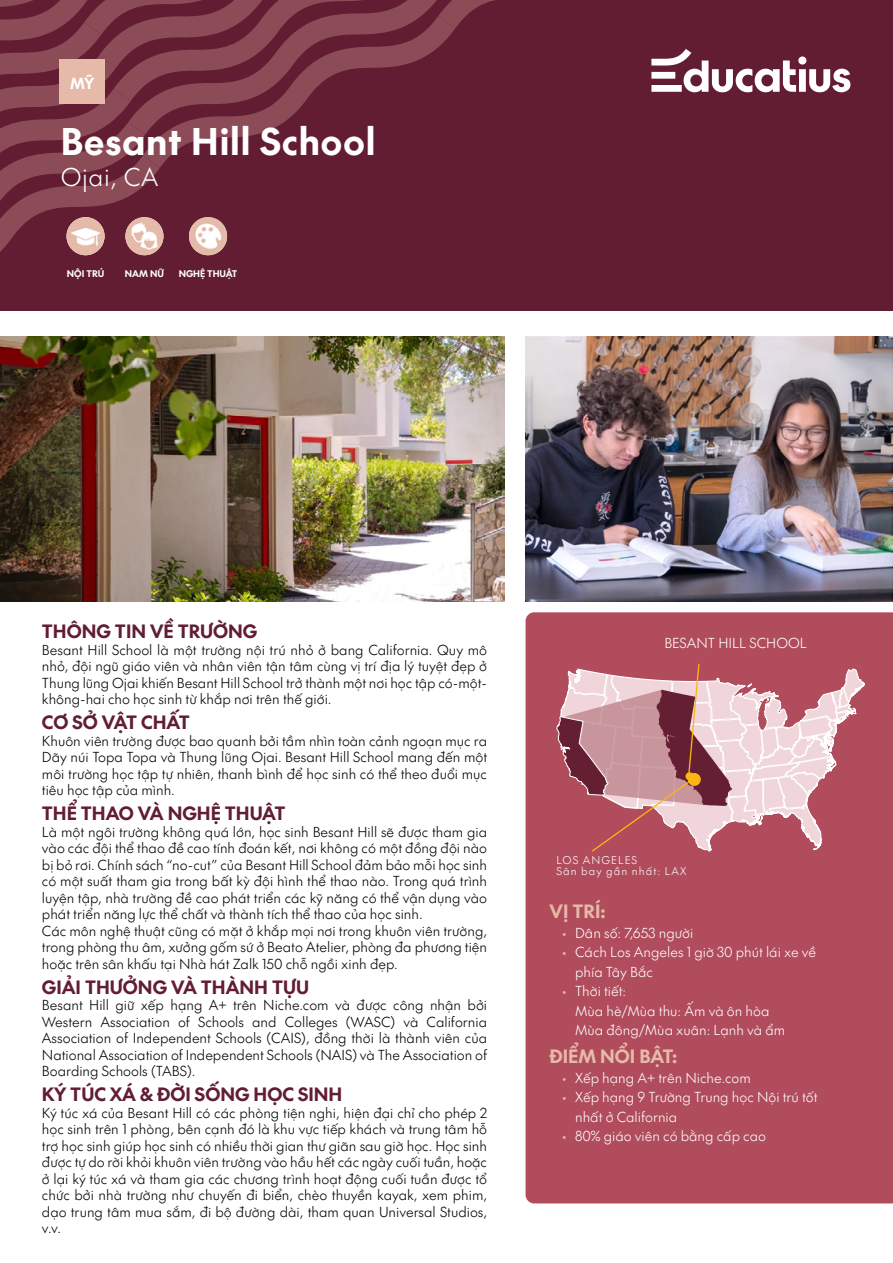
<style>
.page{position:relative;width:893px;height:1263px;background:#fff}
.page>*{position:absolute;margin:0;border:0;box-sizing:border-box;transform-origin:0 0}
.t1{font:36px "SVN The Future Bold";letter-spacing:.025em;color:#fff}
.t2{font:24px "SVN The Future Light";letter-spacing:.025em;color:#fff}
.t3{font:18px "SVN The Future Bold";color:#621d32}
.t4{font:18px "SVN The Future Bold";color:#e6baa8}
.t5{font:18px "SVN The Future Bold";color:#e5b9a8}
.t6{font:15px "SVN The Future Bold";color:#fff}
.t7{font:13.5px/16.5px "SVN The Future Light";color:#000;text-align:justify}
.t8{font:13.5px/19.5px "SVN The Future Light";color:#fff}
.t9{font:10.5px/10.8px "SVN The Future Light";letter-spacing:.1em;color:#fff}
.t10{font:9px "SVN The Future Bold";color:#fff}
.s1{font-family:"Myriad Pro";color:#e6baa8}
</style>
<div class="page">
<div style="left:0;top:0;width:893px;height:310px;background:#631d32"></div>
<svg style="left:0;top:0;width:495px;height:256px"></svg>
<img style="left:67px;top:217px;width:38px;height:38px;border-radius:19px">
<img style="left:125px;top:217px;width:38px;height:38px;border-radius:19px">
<img style="left:189px;top:217px;width:38px;height:38px;border-radius:19px">
<img style="left:526px;top:336px;width:367px;height:266px">
<img style="left:0;top:336px;width:504px;height:266px">
<div style="left:60px;top:60px;width:45px;height:44px;background:#e6baa8"></div>
<div style="left:526px;top:612px;width:367px;height:591px;background:#b04c5c"></div>
<svg style="left:651px;top:49px;width:199px;height:43px"></svg>
<svg style="left:556px;top:662px;width:310px;height:208px;background:#c3828b"></svg>
<p class="t6" style="left:70px;top:71px;width:26px">MỸ</p>
<h1 class="t1" style="left:61px;top:112px;width:316px">Besant Hill School</h1>
<h2 class="t2" style="left:61px;top:159px;width:99px">Ojai, CA</h2>
<p class="t10" style="left:67px;top:267px;width:39px">NỘI TRÚ</p>
<p class="t10" style="left:125px;top:267px;width:41px">NAM NỮ</p>
<p class="t10" style="left:179px;top:267px;width:60px">NGHỆ THUẬT</p>
<h3 class="t3" style="left:42px;top:617px;width:217px">THÔNG TIN VỀ TRƯỜNG</h3>
<p class="t7" style="left:42px;top:640px;width:447px">Besant Hill School là một trường nội trú nhỏ ở bang California. Quy mô nhỏ, đội ngũ giáo viên và nhân viên tận tâm cùng vị trí địa lý tuyệt đẹp ở Thung lũng Ojai khiến Besant Hill School trở thành một nơi học tập có-một&shy;không-hai cho học sinh từ khắp nơi trên thế giới.</p>
<h3 class="t3" style="left:42px;top:708px;width:149px">CƠ SỞ VẬT CHẤT</h3>
<p class="t7" style="left:42px;top:731px;width:447px">Khuôn viên trường được bao quanh bởi tầm nhìn toàn cảnh ngoạn mục ra Dãy núi Topa Topa và Thung lũng Ojai. Besant Hill School mang đến một môi trường học tập tự nhiên, thanh bình để học sinh có thể theo đuổi mục tiêu học tập của mình.</p>
<h3 class="t3" style="left:42px;top:799px;width:245px">THỂ THAO VÀ NGHỆ THUẬT</h3>
<p class="t7" style="left:42px;top:822px;width:447px;text-align:left">Là một ngôi trường không quá lớn, học sinh Besant Hill sẽ được tham gia vào các đội thể thao đề cao tính đoán kết, nơi không có một đồng đội nào bị bỏ rơi. Chính sách “no-cut” của Besant Hill School đảm bảo mỗi học sinh có một suất tham gia trong bất kỳ đội hình thể thao nào. Trong quá trình luyện tập, nhà trường đề cao phát triển các kỹ năng có thể vận dụng vào phát triển năng lực thể chất và thành tích thể thao của học sinh.<br>Các môn nghệ thuật cũng có mặt ở khắp mọi nơi trong khuôn viên trường, trong phòng thu âm, xưởng gốm sứ ở Beato Atelier, phòng đa phương tiện hoặc trên sân khấu tại Nhà hát Zalk 150 chỗ ngồi xinh đẹp.</p>
<h3 class="t3" style="left:42px;top:972px;width:269px">GIẢI THƯỞNG VÀ THÀNH TỰU</h3>
<p class="t7" style="left:42px;top:996px;width:447px">Besant Hill giữ xếp hạng A+ trên Niche.com và được công nhận bởi Western Association of Schools and Colleges (WASC) và California Association of Independent Schools (CAIS), đồng thời là thành viên của National Association of Independent Schools (NAIS) và The Association of Boarding Schools (TABS).</p>
<h3 class="t3" style="left:42px;top:1080px;width:302px">KÝ TÚC XÁ &amp; ĐỜI SỐNG HỌC SINH</h3>
<p class="t7" style="left:42px;top:1103px;width:447px">Ký túc xá của Besant Hill có các phòng tiện nghi, hiện đại chỉ cho phép 2 học sinh trên 1 phòng, bên cạnh đó là khu vực tiếp khách và trung tâm hỗ trợ học sinh giúp học sinh có nhiều thời gian thư giãn sau giờ học. Học sinh được tự do rời khỏi khuôn viên trường vào hầu hết các ngày cuối tuần, hoặc ở lại ký túc xá và tham gia các chương trình hoạt động cuối tuần được tổ chức bởi nhà trường như chuyến đi biển, chèo thuyền kayak, xem phim, dạo trung tâm mua sắm, đi bộ đường dài, tham quan Universal Studios, v.v.</p>
<p class="t8" style="left:664px;top:632px;width:144px">BESANT HILL SCHOOL</p>
<p class="t9" style="left:556px;top:854px;width:131px">LOS ANGELES<br>Sân bay gần nhất: LAX</p>
<h3 class="t5" style="left:550px;top:897px;width:58px">VỊ TRÍ:</h3>
<p class="t8" style="left:562px;top:922px;width:132px"><span class="s1">•</span> Dân số: 7,653 người</p>
<p class="t8" style="left:575px;top:942px;width:243px;text-indent:-13px"><span class="s1">•</span> Cách Los Angeles 1 giờ 30 phút lái xe về phía Tây Bắc</p>
<p class="t8" style="left:575px;top:981px;width:212px;text-indent:-13px"><span class="s1">•</span> Thời tiết:<br>Mùa hè/Mùa thu: Ấm và ôn hòa<br>Mùa đông/Mùa xuân: Lạnh và ẩm</p>
<h3 class="t4" style="left:550px;top:1042px;width:129px">ĐIỂM NỔI BẬT:</h3>
<p class="t8" style="left:562px;top:1067px;width:190px"><span class="s1">•</span> Xếp hạng A+ trên Niche.com</p>
<p class="t8" style="left:575px;top:1087px;width:244px;text-indent:-13px"><span class="s1">•</span> Xếp hạng 9 Trường Trung học Nội trú tốt nhất ở California</p>
<p class="t8" style="left:562px;top:1126px;width:205px"><span class="s1">•</span> 80% giáo viên có bằng cấp cao</p>
</div>
